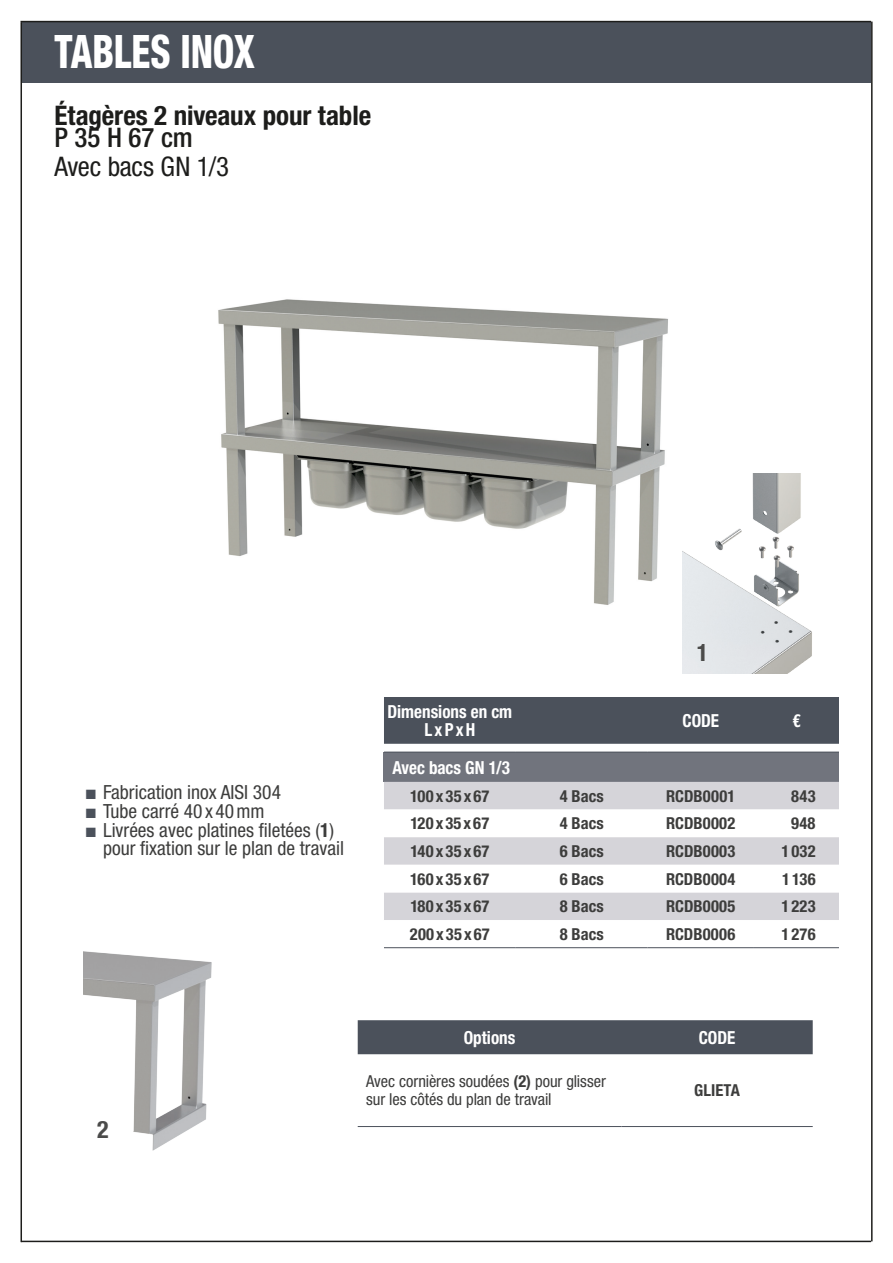
<style>
.page{position:relative;width:893px;height:1263px;background:#fff}
.page>*{position:absolute;margin:0;border:0;box-sizing:border-box;transform-origin:0 0}
.Titre_chapitre__maît{font:800 condensed 46.2px "Helvetica Neue LT Std";letter-spacing:-.01em;color:#fff;scale:.82 1}
.Titre_produit_24pt{font:700 condensed 27px/22.5px "Helvetica Neue LT Std";letter-spacing:-.005em;color:#1d1d1b}
.Titre_produit_24pt-2{font:condensed 27px "Helvetica Neue LT Std";letter-spacing:-.01em;color:#1d1d1b}
.Caractérisitiques_pr{font:700 condensed 24px "Helvetica Neue LT Std";color:#4b4b4a}
.t1{font:condensed 19.5px/18.8px "Helvetica Neue LT Std";color:#3d3d3c}
.Tableau_entête_12pt{font:700 condensed 18px/18px "Helvetica Neue LT Std";color:#fff;text-align:center;scale:.95 1}
.Tableau_standard_11p{font:700 condensed 16.5px "Helvetica Neue LT Std";letter-spacing:.01em;color:#3d3d3c}
.Tableau_standard_11p-2{font:condensed 16.5px/18px "Helvetica Neue LT Std";letter-spacing:-.005em;color:#3d3d3c}
.Tableau_standard_11p-3{font:700 condensed 16.5px "Helvetica Neue LT Std";letter-spacing:.075em;color:#3d3d3c}
.Tableau_standard_11p-4{font:700 condensed 16.5px "Helvetica Neue LT Std";letter-spacing:.07em;color:#3d3d3c}
.s1{font-weight:500}
.s2{color:#4b515b}
.s3{font-weight:700}
</style>
<div class="page">
<div style="left:21px;top:22px;width:850px;height:61px;background:#4b515b"></div>
<hr style="left:21px;top:22px;width:1px;height:1220px;background:#1d1d1b">
<hr style="left:871px;top:22px;width:2px;height:1219px;background:#1d1d1b">
<hr style="left:21px;top:1241px;width:850px;height:1px;background:#1d1d1b">
<hr style="left:21px;top:21px;width:850px;height:1px;background:#1d1d1b">
<img style="left:218px;top:299px;width:465px;height:320px">
<img style="left:683px;top:473px;width:129px;height:200px">
<img style="left:83px;top:951px;width:129px;height:200px">
<div style="left:358px;top:1020px;width:455px;height:34px;background:#4b515b"></div>
<hr style="left:358px;top:1126px;width:263px;height:1px;background:#4b515b">
<hr style="left:621px;top:1126px;width:192px;height:1px;background:#4b515b">
<div style="left:384px;top:697px;width:455px;height:47px;background:#4b515b"></div>
<div style="left:384px;top:752px;width:455px;height:30px;background:#71747d"></div>
<div style="left:384px;top:782px;width:455px;height:27px;background:#d5d4d9"></div>
<svg style="left:384px;top:809px;width:455px;height:111px"></svg>
<hr style="left:384px;top:752px;width:132px;height:1px;background:#4b515b">
<hr style="left:516px;top:752px;width:132px;height:1px;background:#4b515b">
<hr style="left:648px;top:752px;width:106px;height:1px;background:#4b515b">
<hr style="left:754px;top:752px;width:85px;height:1px;background:#4b515b">
<hr style="left:384px;top:947px;width:132px;height:1px;background:#4b515b">
<hr style="left:516px;top:947px;width:132px;height:1px;background:#4b515b">
<hr style="left:648px;top:947px;width:106px;height:1px;background:#4b515b">
<hr style="left:754px;top:947px;width:85px;height:1px;background:#4b515b">
<p class="Titre_chapitre__maît" style="left:54px;top:23px;width:246px">TABLES INOX</p>
<p class="Titre_produit_24pt" style="left:54px;top:103px;width:318px">Étagères 2 niveaux pour table<br><span class="s1">P 35 H 67 cm</span></p>
<p class="Titre_produit_24pt-2" style="left:54px;top:151px;width:176px">Avec bacs GN 1/3</p>
<p class="t1" style="left:86px;top:783px;width:197px"><span class="s2">■</span> Fabrication inox AISI 304</p>
<p class="t1" style="left:86px;top:801px;width:180px"><span class="s2">■</span> Tube carré 40 x 40mm</p>
<p class="t1" style="left:103px;top:820px;width:243px;text-indent:-17px"><span class="s2">■</span> Livrées avec platines filetées (<span class="s3">1</span>) pour fixation sur le plan de travail</p>
<p class="Caractérisitiques_pr" style="left:697px;top:637px;width:13px">1</p>
<p class="Tableau_entête_12pt" style="left:388px;top:702px;width:133px">Dimensions en cm<br>LxPxH</p>
<p class="Tableau_entête_12pt" style="left:682px;top:711px;width:40px">CODE</p>
<p class="Tableau_entête_12pt" style="left:792px;top:711px;width:10px">€</p>
<p class="Tableau_entête_12pt" style="left:392px;top:758px;width:125px">Avec bacs GN 1/3</p>
<p class="Tableau_standard_11p-3" style="left:410px;top:786px;width:81px">100x35x67</p>
<p class="Tableau_standard_11p" style="left:560px;top:786px;width:46px">4 Bacs</p>
<p class="Tableau_standard_11p" style="left:666px;top:786px;width:71px">RCDB0001</p>
<p class="Tableau_standard_11p" style="left:791px;top:786px;width:26px">843</p>
<p class="Tableau_standard_11p-4" style="left:410px;top:813px;width:80px">120x35x67</p>
<p class="Tableau_standard_11p" style="left:560px;top:813px;width:46px">4 Bacs</p>
<p class="Tableau_standard_11p" style="left:666px;top:813px;width:71px">RCDB0002</p>
<p class="Tableau_standard_11p" style="left:791px;top:813px;width:26px">948</p>
<p class="Tableau_standard_11p-3" style="left:410px;top:841px;width:81px">140x35x67</p>
<p class="Tableau_standard_11p" style="left:560px;top:841px;width:46px">6 Bacs</p>
<p class="Tableau_standard_11p" style="left:666px;top:841px;width:71px">RCDB0003</p>
<p class="Tableau_standard_11p" style="left:781px;top:841px;width:36px">1032</p>
<p class="Tableau_standard_11p-3" style="left:410px;top:869px;width:81px">160x35x67</p>
<p class="Tableau_standard_11p" style="left:560px;top:869px;width:46px">6 Bacs</p>
<p class="Tableau_standard_11p" style="left:666px;top:869px;width:71px">RCDB0004</p>
<p class="Tableau_standard_11p" style="left:782px;top:869px;width:35px">1136</p>
<p class="Tableau_standard_11p-3" style="left:410px;top:896px;width:81px">180x35x67</p>
<p class="Tableau_standard_11p" style="left:560px;top:896px;width:46px">8 Bacs</p>
<p class="Tableau_standard_11p" style="left:666px;top:896px;width:71px">RCDB0005</p>
<p class="Tableau_standard_11p" style="left:781px;top:896px;width:36px">1223</p>
<p class="Tableau_standard_11p-3" style="left:410px;top:924px;width:81px">200x35x67</p>
<p class="Tableau_standard_11p" style="left:560px;top:924px;width:46px">8 Bacs</p>
<p class="Tableau_standard_11p" style="left:666px;top:924px;width:71px">RCDB0006</p>
<p class="Tableau_standard_11p" style="left:781px;top:924px;width:36px">1 276</p>
<p class="Caractérisitiques_pr" style="left:97px;top:1115px;width:13px">2</p>
<p class="Tableau_entête_12pt" style="left:464px;top:1028px;width:56px">Options</p>
<p class="Tableau_entête_12pt" style="left:699px;top:1028px;width:40px">CODE</p>
<p class="Tableau_standard_11p-2" style="left:366px;top:1072px;width:241px">Avec cornières soudées <span class="s3">(2)</span> pour glisser sur les côtés du plan de travail</p>
<p class="Tableau_standard_11p" style="left:694px;top:1080px;width:47px">GLIETA</p>
</div>
